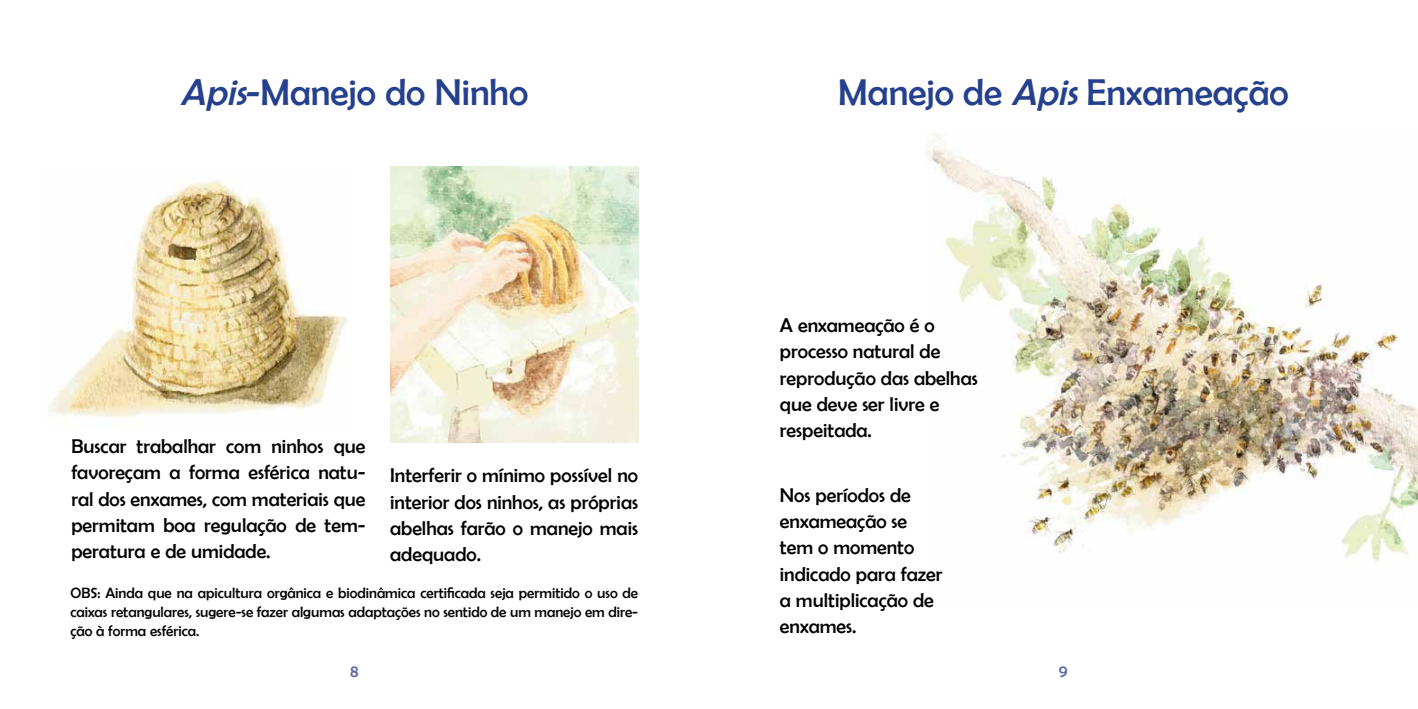
<style>
.page{position:relative;width:1418px;height:709px;background:#fff}
.page>*{position:absolute;margin:0;border:0;box-sizing:border-box;transform-origin:0 0}
.t1{font:37.5px "Berlin Sans FB";color:#25408f}
.t2{font:20px/26.2px "Berlin Sans FB";color:#000;text-align:justify}
.t3{font:17.5px "Berlin Sans FB";color:#6269a7}
.t4{font:15px/18.8px "Berlin Sans FB";color:#000;text-align:justify}
.s1{font-style:italic}
</style>
<div class="page">
<img style="left:925px;top:134px;width:492px;height:432px">
<img style="left:48px;top:180px;width:299px;height:246px">
<img style="left:390px;top:167px;width:248px;height:275px">
<h1 class="t1" style="left:181px;top:71px;width:349px"><span class="s1">Apis</span>-Manejo do Ninho</h1>
<p class="t2" style="left:71px;top:433px;width:296px">Buscar trabalhar com ninhos que favoreçam a forma esférica natu&shy;ral dos enxames, com materiais que permitam boa regulação de tem&shy;peratura e de umidade.</p>
<p class="t2" style="left:390px;top:462px;width:249px">Interferir o mínimo possível no interior dos ninhos, as próprias abelhas farão o manejo mais adequado.</p>
<p class="t4" style="left:70px;top:584px;width:569px">OBS: Ainda que na apicultura orgânica e biodinâmica certificada seja permitido o uso de caixas retangulares, sugere-se fazer algumas adaptações no sentido de um manejo em dire&shy;ção à forma esférica.</p>
<h1 class="t1" style="left:838px;top:71px;width:452px">Manejo de <span class="s1">Apis</span>Enxameação</h1>
<p class="t2" style="left:780px;top:312px;width:199px;text-align:left">A enxameação é o processo natural de reprodução das abelhas que deve ser livre e respeitada.</p>
<p class="t2" style="left:780px;top:481px;width:164px;text-align:left">Nos períodos de enxameação se tem o momento indicado para fazer a multiplicação de enxames.</p>
<p class="t3" style="left:350px;top:661px;width:10px">8</p>
<p class="t3" style="left:1058px;top:661px;width:10px">9</p>
</div>
